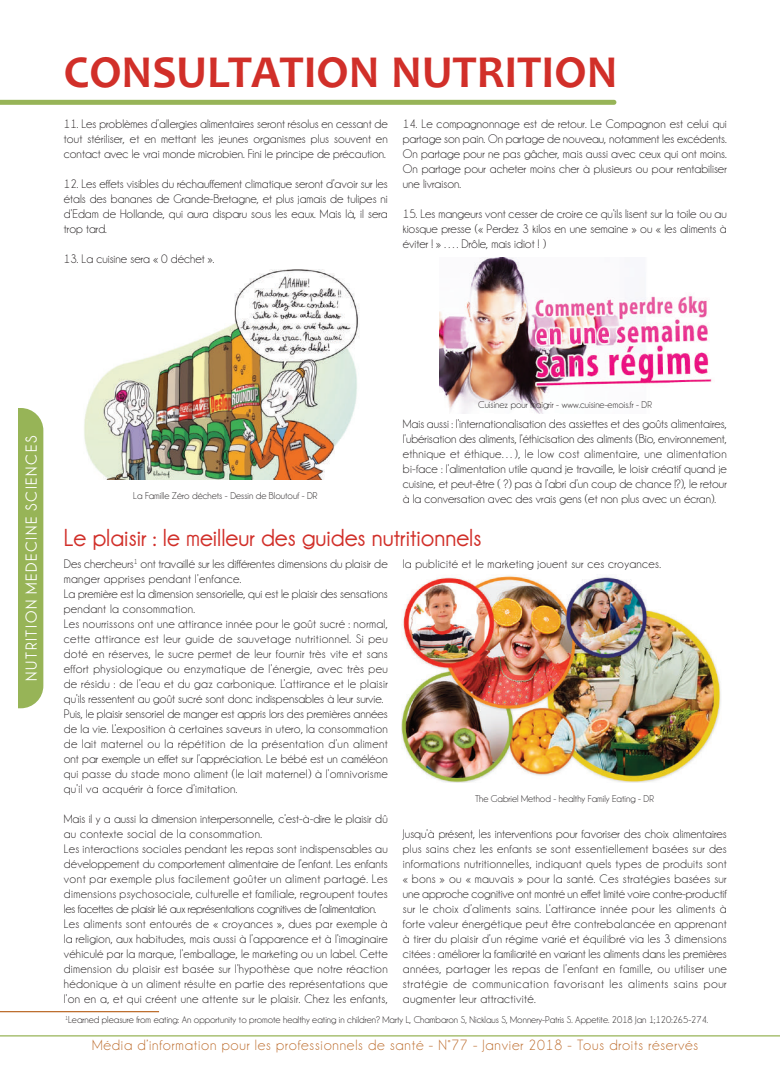
<style>
.page{position:relative;width:780px;height:1088px;background:#fff}
.page>*{position:absolute;margin:0;border:0;box-sizing:border-box;transform-origin:0 0}
.t1{font:700 46.25px "Candara";color:#d12f29}
.t2{font:700 25px "Champagne&Limousines";color:#d12f29}
.t3{font:16.25px "Champagne&Limousines Bold TT";letter-spacing:.1em;color:#fff}
.t4{font:15px "Champagne&Limousines";letter-spacing:.05em;color:#bc6b2b}
.t5{font:12.5px/15px "Champagne&Limousines";letter-spacing:.02em;color:#231f20;text-align:justify}
.t6{font:12.5px "Champagne&Limousines";color:#231f20}
.t7{font:10px "Champagne&Limousines";color:#231f20}
</style>
<div class="page">
<hr style="left:0;top:1035px;width:780px;height:1px;background:#97b457">
<div style="left:18px;top:408px;width:25px;height:300px;background:#97b457"></div>
<svg style="left:0;top:100px;width:616px;height:5px;background:#9ab65d"></svg>
<img style="left:84px;top:269px;width:275px;height:210px">
<img style="left:440px;top:257px;width:272px;height:156px">
<hr style="left:0;top:1011px;width:159px;height:1px;background:#bc6b2b">
<img style="left:401px;top:576px;width:320px;height:207px">
<h1 class="t1" style="left:64px;top:44px;width:555px">CONSULTATION NUTRITION</h1>
<p class="t5" style="left:64px;top:116px;width:325px">11. Les problèmes d’allergies alimentaires seront résolus en cessant de tout stériliser, et en mettant les jeunes organismes plus souvent en contact avec le vrai monde microbien. Fini le principe de précaution.</p>
<p class="t5" style="left:64px;top:176px;width:325px">12. Les effets visibles du réchauffement climatique seront d’avoir sur les étals des bananes de Grande-Bretagne, et plus jamais de tulipes ni d’Edam de Hollande, qui aura disparu sous les eaux. Mais là, il sera trop tard.</p>
<p class="t6" style="left:64px;top:251px;width:152px">13. La cuisine sera « 0 déchet ».</p>
<p class="t5" style="left:403px;top:116px;width:325px">14. Le compagnonnage est de retour. Le Compagnon est celui qui partage son pain. On partage de nouveau, notamment les excédents.<br>On partage pour ne pas gâcher, mais aussi avec ceux qui ont moins.<br>On partage pour acheter moins cher à plusieurs ou pour rentabiliser une livraison.</p>
<p class="t5" style="left:403px;top:206px;width:325px">15. Les mangeurs vont cesser de croire ce qu’ils lisent sur la toile ou au kiosque presse (« Perdez 3 kilos en une semaine » ou « les aliments à éviter ! » …. Drôle, mais idiot ! )</p>
<h3 class="t3" style="left:22px;top:681px;width:247px;rotate:-90deg">NUTRITION MEDECINE SCIENCES</h3>
<p class="t7" style="left:133px;top:490px;width:186px">La Famille Zéro déchets - Dessin de Bloutouf - DR</p>
<p class="t7" style="left:478px;top:398px;width:175px">Cuisinez pour maigrir - www.cuisine-emois.fr - DR</p>
<p class="t5" style="left:403px;top:416px;width:325px">Mais aussi : l’internationalisation des assiettes et des goûts alimentaires, l’ubérisation des aliments, l’éthicisation des aliments (Bio, environnement, ethnique et éthique…), le low cost alimentaire, une alimentation bi-face : l’alimentation utile quand je travaille, le loisir créatif quand je cuisine, et peut-être ( ?) pas à l’abri d’un coup de chance !?), le retour à la conversation avec des vrais gens (et non plus avec un écran).</p>
<h2 class="t2" style="left:64px;top:523px;width:419px">Le plaisir : le meilleur des guides nutritionnels</h2>
<p class="t5" style="left:64px;top:556px;width:325px;text-align:left">Des chercheurs<sup>1</sup> ont travaillé sur les différentes dimensions du plaisir de manger apprises pendant l’enfance.<br>La première est la dimension sensorielle, qui est le plaisir des sensations pendant la consommation.<br>Les nourrissons ont une attirance innée pour le goût sucré : normal, cette attirance est leur guide de sauvetage nutritionnel. Si peu doté en réserves, le sucre permet de leur fournir très vite et sans effort physiologique ou enzymatique de l’énergie, avec très peu de résidu : de l’eau et du gaz carbonique. L’attirance et le plaisir qu’ils ressentent au goût sucré sont donc indispensables à leur survie.<br>Puis, le plaisir sensoriel de manger est appris lors des premières années de la vie. L’exposition à certaines saveurs in utero, la consommation de lait maternel ou la répétition de la présentation d’un aliment ont par exemple un effet sur l’appréciation. Le bébé est un caméléon qui passe du stade mono aliment (le lait maternel) à l’omnivorisme qu’il va acquérir à force d’imitation.</p>
<p class="t5" style="left:64px;top:811px;width:325px;text-align:left">Mais il y a aussi la dimension interpersonnelle, c’est-à-dire le plaisir dû au contexte social de la consommation.<br>Les interactions sociales pendant les repas sont indispensables au développement du comportement alimentaire de l’enfant. Les enfants vont par exemple plus facilement goûter un aliment partagé. Les dimensions psychosociale, culturelle et familiale, regroupent toutes les facettes de plaisir lié aux représentations cognitives de l’alimentation.<br>Les aliments sont entourés de « croyances », dues par exemple à la religion, aux habitudes, mais aussi à l’apparence et à l’imaginaire véhiculé par la marque, l’emballage, le marketing ou un label. Cette dimension du plaisir est basée sur l’hypothèse que notre réaction hédonique à un aliment résulte en partie des représentations que l’on en a, et qui créent une attente sur le plaisir. Chez les enfants,</p>
<p class="t5" style="left:403px;top:556px;width:260px">la publicité et le marketing jouent sur ces croyances.</p>
<p class="t7" style="left:475px;top:792px;width:180px">The Gabriel Method - healthy Family Eating - DR</p>
<p class="t5" style="left:403px;top:826px;width:325px">Jusqu’à présent, les interventions pour favoriser des choix alimentaires plus sains chez les enfants se sont essentiellement basées sur des informations nutritionnelles, indiquant quels types de produits sont « bons » ou « mauvais » pour la santé. Ces stratégies basées sur une approche cognitive ont montré un effet limité voire contre-productif sur le choix d’aliments sains. L’attirance innée pour les aliments à forte valeur énergétique peut être contrebalancée en apprenant à tirer du plaisir d’un régime varié et équilibré via les 3 dimensions citées : améliorer la familiarité en variant les aliments dans les premières années, partager les repas de l’enfant en famille, ou utiliser une stratégie de communication favorisant les aliments sains pour augmenter leur attractivité.</p>
<p class="t7" style="left:65px;top:1014px;width:644px"><sup>1</sup>Learned pleasure from eating: An opportunity to promote healthy eating in children? Marty L, Chambaron S, Nicklaus S, Monnery-Patris S. Appetite. 2018 Jan 1;120:265-274.</p>
<p class="t4" style="left:92px;top:1036px;width:607px">Média d’information pour les professionnels de santé - N°77 - Janvier 2018 - Tous droits réservés</p>
</div>
